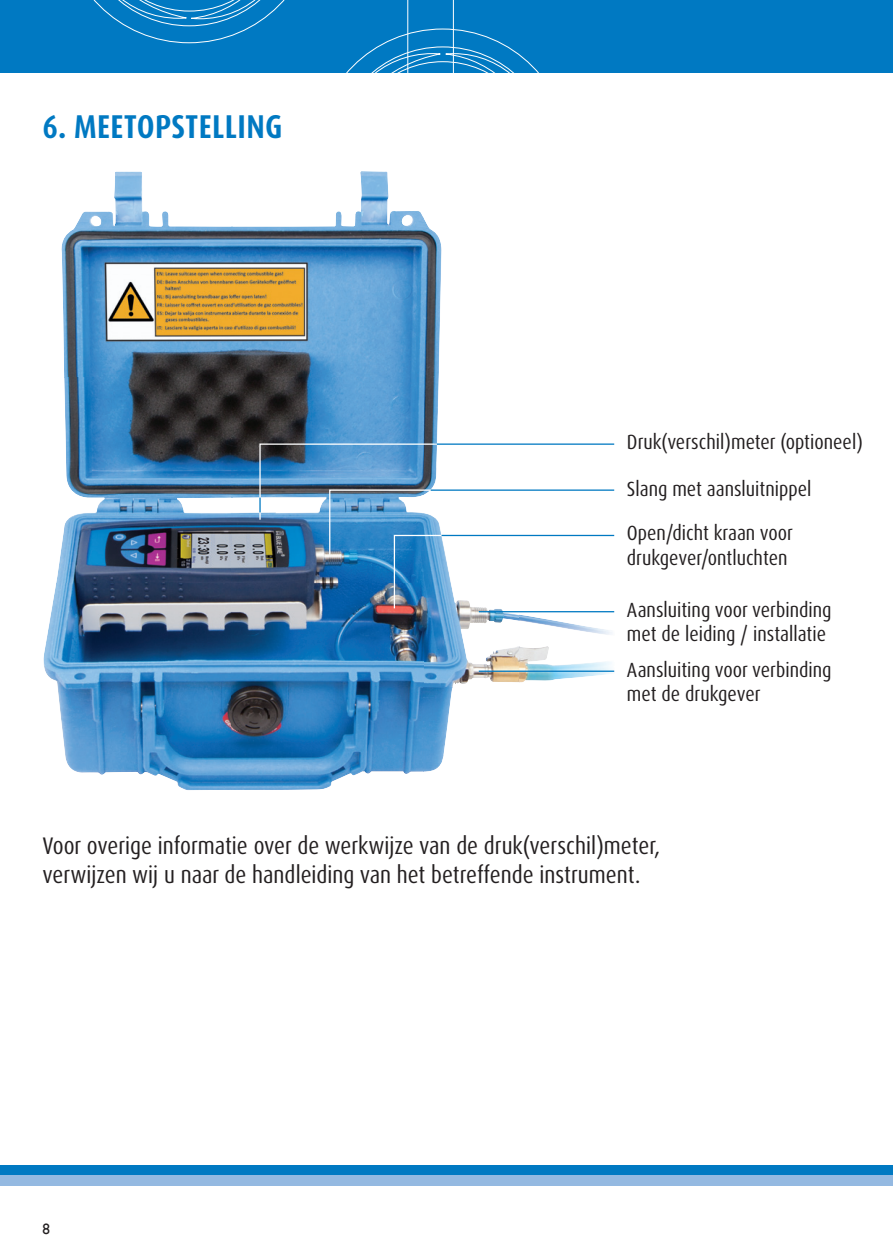
<style>
.page{position:relative;width:893px;height:1259px;background:#fff}
.page>*{position:absolute;margin:0;border:0;box-sizing:border-box;transform-origin:0 0}
.t1{font:700 condensed 33px "Dax Pro";letter-spacing:.01em;color:#0079c2}
.t2{font:condensed 24px/28.5px "Dax Pro";color:#231f20}
.t3{font:condensed 20.4px/24.3px "Dax Pro";color:#231f20}
.t4{font:15px "Gill Sans";color:#231f20}
</style>
<div class="page">
<div style="left:0;top:0;width:893px;height:73px;background:#0079c2"></div>
<div style="left:0;top:1165px;width:891px;height:10px;background:#0079c2"></div>
<div style="left:0;top:1175px;width:891px;height:11px;background:#94b9e1"></div>
<svg style="left:891px;top:1165px;width:2px;height:21px"></svg>
<svg style="left:93px;top:0;width:446px;height:73px"></svg>
<img style="left:61px;top:171px;width:362px;height:206px">
<img style="left:423px;top:217px;width:47px;height:470px">
<img style="left:43px;top:377px;width:381px;height:413px">
<img style="left:423px;top:687px;width:30px;height:85px">
<hr style="left:479px;top:611px;width:135px;height:1px;background:#0079c2">
<hr style="left:479px;top:670px;width:135px;height:2px;background:#0079c2">
<svg style="left:259px;top:443px;width:356px;height:166px"></svg>
<h1 class="t1" style="left:43px;top:112px;width:242px">6. MEETOPSTELLING</h1>
<p class="t3" style="left:627px;top:431px;width:238px">Druk(verschil)meter (optioneel)</p>
<p class="t3" style="left:627px;top:467px;width:186px;line-height:44.7px">Slang met aansluitnippel<br>Open/dicht kraan voor</p>
<p class="t3" style="left:627px;top:547px;width:162px">drukgever/ontluchten</p>
<p class="t3" style="left:627px;top:599px;width:206px">Aansluiting voor verbinding met de leiding / installatie</p>
<p class="t3" style="left:627px;top:658px;width:206px">Aansluiting voor verbinding met de drukgever</p>
<p class="t2" style="left:43px;top:833px;width:619px">Voor overige informatie over de werkwijze van de druk(verschil)meter, verwijzen wij u naar de handleiding van het betreffende instrument.</p>
<p class="t4" style="left:43px;top:1220px;width:9px">8</p>
</div>
